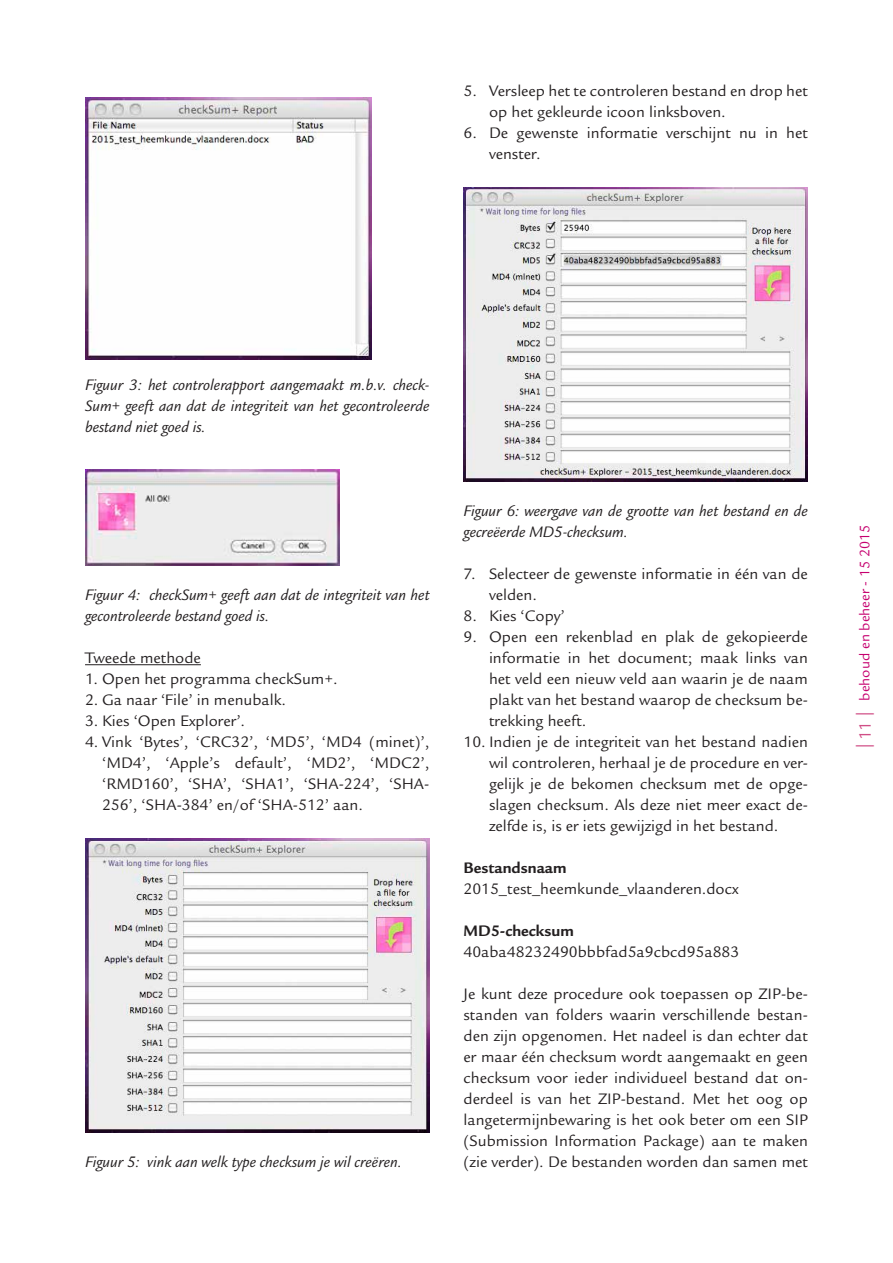
<style>
.page{position:relative;width:893px;height:1263px;background:#fff}
.page>*{position:absolute;margin:0;border:0;box-sizing:border-box;transform-origin:0 0}
.t1{font:16.5px/21px "Legacy Sans Std";color:#231f20;text-align:justify}
.t2{font:italic 16.5px/21px "Legacy Sans Std";color:#231f20}
.t3{font:700 16.5px "Legacy Sans Std";color:#231f20}
.t4{font:15px "Legacy Sans Std";color:#c6006f}
.s1{font-family:"Myriad Pro";font-size:18px;color:#d04e86}
.s2{font-size:18px;color:#d04e86}
</style>
<div class="page">
<hr style="left:85px;top:664px;width:116px;height:1px;background:#231f20">
<img style="left:85px;top:97px;width:286px;height:262px">
<img style="left:85px;top:470px;width:255px;height:95px">
<img style="left:85px;top:839px;width:344px;height:293px">
<img style="left:463px;top:187px;width:345px;height:294px">
<p class="t1" style="left:489px;top:80px;width:320px;text-indent:-26px">5. Versleep het te controleren bestand en drop het op het gekleurde icoon linksboven.</p>
<p class="t1" style="left:489px;top:122px;width:320px;text-indent:-26px">6. De gewenste informatie verschijnt nu in het venster.</p>
<p class="t2" style="left:85px;top:375px;width:346px;text-align:justify">Figuur 3: het controlerapport aangemaakt m.b.v. check-Sum+ geeft aan dat de integriteit van het gecontroleerde bestand niet goed is.</p>
<p class="t2" style="left:85px;top:585px;width:346px">Figuur 4: checkSum+ geeft aan dat de integriteit van het gecontroleerde bestand goed is.</p>
<p class="t1" style="left:85px;top:647px;width:117px">Tweede methode</p>
<p class="t1" style="left:85px;top:668px;width:254px">1. Open het programma checkSum+.</p>
<p class="t1" style="left:85px;top:689px;width:203px">2. Ga naar ‘File’ in menubalk.</p>
<p class="t1" style="left:85px;top:710px;width:162px">3. Kies ‘Open Explorer’.</p>
<p class="t1" style="left:102px;top:731px;width:329px;text-indent:-17px">4. Vink ‘Bytes’, ‘CRC32’, ‘MD5’, ‘MD4 (minet)’, ‘MD4’, ‘Apple’s default’, ‘MD2’, ‘MDC2’, ‘RMD160’, ‘SHA’, ‘SHA1’, ‘SHA-224’, ‘SHA-256’, ‘SHA-384’ en/of ‘SHA-512’ aan.</p>
<p class="t2" style="left:85px;top:1152px;width:319px">Figuur 5: vink aan welk type checksum je wil creëren.</p>
<p class="t2" style="left:463px;top:501px;width:346px">Figuur 6: weergave van de grootte van het bestand en de gecreëerde MD5-checksum.</p>
<p class="t1" style="left:489px;top:563px;width:320px;text-indent:-26px">7. Selecteer de gewenste informatie in één van de velden.</p>
<p class="t1" style="left:463px;top:605px;width:103px">8. Kies ‘Copy’</p>
<p class="t1" style="left:489px;top:626px;width:320px;text-indent:-26px">9. Open een rekenblad en plak de gekopieerde informatie in het document; maak links van het veld een nieuw veld aan waarin je de naam plakt van het bestand waarop de checksum be&shy;trekking heeft.</p>
<p class="t1" style="left:489px;top:732px;width:320px;text-indent:-26px">10. Indien je de integriteit van het bestand nadien wil controleren, herhaal je de procedure en ver&shy;gelijk je de bekomen checksum met de opge&shy;slagen checksum. Als deze niet meer exact de&shy;zelfde is, is er iets gewijzigd in het bestand.</p>
<p class="t3" style="left:463px;top:858px;width:105px">Bestandsnaam</p>
<p class="t1" style="left:463px;top:879px;width:277px">2015_test_heemkunde_vlaanderen.docx</p>
<p class="t3" style="left:463px;top:921px;width:112px">MD5-checksum</p>
<p class="t1" style="left:463px;top:942px;width:277px">40aba48232490bbbfad5a9cbcd95a883</p>
<p class="t1" style="left:463px;top:984px;width:346px">Je kunt deze procedure ook toepassen op ZIP-be&shy;standen van folders waarin verschillende bestan&shy;den zijn opgenomen. Het nadeel is dan echter dat er maar één checksum wordt aangemaakt en geen checksum voor ieder individueel bestand dat on&shy;derdeel is van het ZIP-bestand. Met het oog op langetermijnbewaring is het ook beter om een SIP (Submission Information Package) aan te maken (zie verder). De bestanden worden dan samen met</p>
<p class="t4" style="left:856px;top:748px;width:225px;rotate:-90deg"><span class="s1">|</span> <span class="s2">11</span> <span class="s1">|</span> behoud en beheer - 15 2015</p>
</div>
